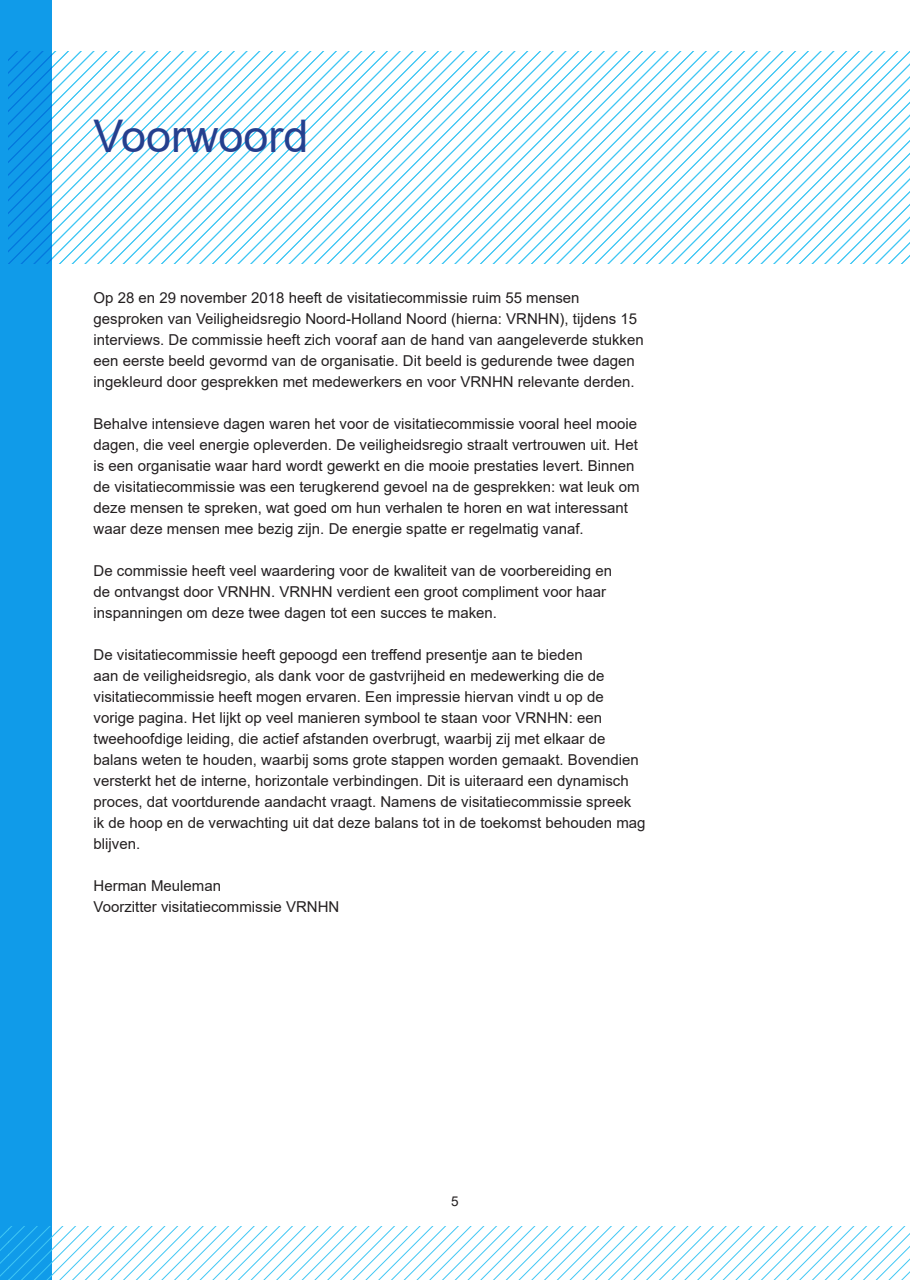
<style>
.page{position:relative;width:910px;height:1280px;background:#fff}
.page>*{position:absolute;margin:0;border:0;box-sizing:border-box;transform-origin:0 0}
.t1{font:45px "Arial";color:#253f8e}
.t2{font:15px/21px "Arial";color:#231f20}
.t3{font:13.5px "Arial";color:#231f20}
</style>
<div class="page">
<svg style="left:51px;top:51px;width:9px;height:213px"></svg>
<svg style="left:60px;top:51px;width:12px;height:213px"></svg>
<svg style="left:72px;top:51px;width:13px;height:213px"></svg>
<svg style="left:85px;top:51px;width:13px;height:213px"></svg>
<svg style="left:98px;top:51px;width:13px;height:213px"></svg>
<svg style="left:111px;top:51px;width:12px;height:213px"></svg>
<svg style="left:123px;top:51px;width:13px;height:213px"></svg>
<svg style="left:136px;top:51px;width:13px;height:213px"></svg>
<svg style="left:149px;top:51px;width:13px;height:213px"></svg>
<svg style="left:162px;top:51px;width:13px;height:213px"></svg>
<svg style="left:175px;top:51px;width:12px;height:213px"></svg>
<svg style="left:187px;top:51px;width:13px;height:213px"></svg>
<svg style="left:200px;top:51px;width:13px;height:213px"></svg>
<svg style="left:213px;top:51px;width:13px;height:213px"></svg>
<svg style="left:226px;top:51px;width:12px;height:213px"></svg>
<svg style="left:238px;top:51px;width:13px;height:213px"></svg>
<svg style="left:251px;top:51px;width:13px;height:213px"></svg>
<svg style="left:264px;top:51px;width:13px;height:213px"></svg>
<svg style="left:277px;top:51px;width:12px;height:213px"></svg>
<svg style="left:289px;top:51px;width:13px;height:213px"></svg>
<svg style="left:302px;top:51px;width:13px;height:213px"></svg>
<svg style="left:315px;top:51px;width:13px;height:213px"></svg>
<svg style="left:328px;top:51px;width:12px;height:213px"></svg>
<svg style="left:340px;top:51px;width:13px;height:213px"></svg>
<svg style="left:353px;top:51px;width:13px;height:213px"></svg>
<svg style="left:366px;top:51px;width:13px;height:213px"></svg>
<svg style="left:379px;top:51px;width:12px;height:213px"></svg>
<svg style="left:391px;top:51px;width:13px;height:213px"></svg>
<svg style="left:404px;top:51px;width:13px;height:213px"></svg>
<svg style="left:417px;top:51px;width:13px;height:213px"></svg>
<svg style="left:430px;top:51px;width:12px;height:213px"></svg>
<svg style="left:442px;top:51px;width:13px;height:213px"></svg>
<svg style="left:455px;top:51px;width:13px;height:213px"></svg>
<svg style="left:468px;top:51px;width:13px;height:213px"></svg>
<svg style="left:481px;top:51px;width:12px;height:213px"></svg>
<svg style="left:493px;top:51px;width:13px;height:213px"></svg>
<svg style="left:506px;top:51px;width:13px;height:213px"></svg>
<svg style="left:519px;top:51px;width:13px;height:213px"></svg>
<svg style="left:532px;top:51px;width:12px;height:213px"></svg>
<svg style="left:544px;top:51px;width:13px;height:213px"></svg>
<svg style="left:557px;top:51px;width:13px;height:213px"></svg>
<svg style="left:570px;top:51px;width:13px;height:213px"></svg>
<svg style="left:583px;top:51px;width:12px;height:213px"></svg>
<svg style="left:595px;top:51px;width:13px;height:213px"></svg>
<svg style="left:608px;top:51px;width:13px;height:213px"></svg>
<svg style="left:621px;top:51px;width:13px;height:213px"></svg>
<svg style="left:634px;top:51px;width:12px;height:213px"></svg>
<svg style="left:646px;top:51px;width:13px;height:213px"></svg>
<svg style="left:659px;top:51px;width:13px;height:213px"></svg>
<svg style="left:672px;top:51px;width:13px;height:213px"></svg>
<svg style="left:685px;top:51px;width:12px;height:213px"></svg>
<svg style="left:697px;top:51px;width:213px;height:213px"></svg>
<div style="left:0;top:0;width:51px;height:1280px;background:#109be9"></div>
<svg style="left:0;top:1227px;width:910px;height:53px"></svg>
<h1 class="t1" style="left:94px;top:105px;width:217px">Voorwoord</h1>
<p class="t2" style="left:94px;top:287px;width:552px">Op 28 en 29 november 2018 heeft de visitatiecommissie ruim 55 mensen gesproken van Veiligheidsregio Noord-Holland Noord (hierna: VRNHN), tijdens 15 interviews. De commissie heeft zich vooraf aan de hand van aangeleverde stukken een eerste beeld gevormd van de organisatie. Dit beeld is gedurende twee dagen ingekleurd door gesprekken met medewerkers en voor VRNHN relevante derden.</p>
<p class="t2" style="left:94px;top:413px;width:548px">Behalve intensieve dagen waren het voor de visitatiecommissie vooral heel mooie dagen, die veel energie opleverden. De veiligheidsregio straalt vertrouwen uit. Het is een organisatie waar hard wordt gewerkt en die mooie prestaties levert. Binnen de visitatiecommissie was een terugkerend gevoel na de gesprekken: wat leuk om deze mensen te spreken, wat goed om hun verhalen te horen en wat interessant waar deze mensen mee bezig zijn. De energie spatte er regelmatig vanaf.</p>
<p class="t2" style="left:94px;top:560px;width:520px">De commissie heeft veel waardering voor de kwaliteit van de voorbereiding en de ontvangst door VRNHN. VRNHN verdient een groot compliment voor haar inspanningen om deze twee dagen tot een succes te maken.</p>
<p class="t2" style="left:94px;top:644px;width:553px">De visitatiecommissie heeft gepoogd een treffend presentje aan te bieden<br>aan de veiligheidsregio, als dank voor de gastvrijheid en medewerking die de visitatiecommissie heeft mogen ervaren. Een impressie hiervan vindt u op de vorige pagina. Het lijkt op veel manieren symbool te staan voor VRNHN: een tweehoofdige leiding, die actief afstanden overbrugt, waarbij zij met elkaar de balans weten te houden, waarbij soms grote stappen worden gemaakt. Bovendien versterkt het de interne, horizontale verbindingen. Dit is uiteraard een dynamisch proces, dat voortdurende aandacht vraagt. Namens de visitatiecommissie spreek ik de hoop en de verwachting uit dat deze balans tot in de toekomst behouden mag blijven.</p>
<p class="t2" style="left:94px;top:875px;width:247px">Herman Meuleman<br>Voorzitter visitatiecommissie VRNHN</p>
<p class="t3" style="left:451px;top:1191px;width:9px">5</p>
</div>
